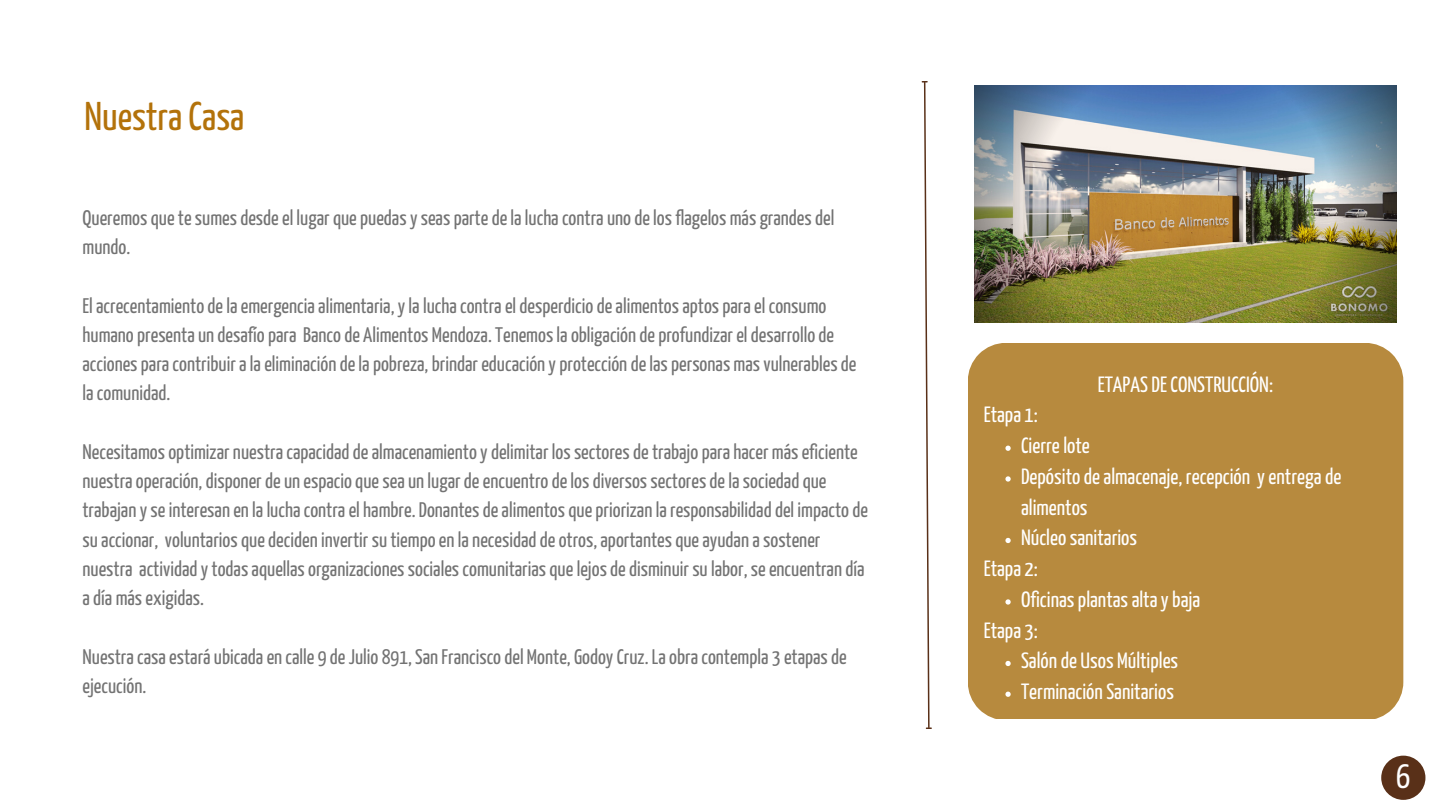
<style>
.page{position:relative;width:1440px;height:810px;background:#fff}
.page>*{position:absolute;margin:0;border:0;box-sizing:border-box;transform-origin:0 0}
.t1{font:40px "Yanone Kaffeesatz";color:#b3720a}
.t2{font:34px "Yanone Kaffeesatz";color:#fff}
.t3{font:22px/30.8px "Yanone Kaffeesatz";color:#fff}
.t4{font:21px/29.2px "Yanone Kaffeesatz";color:#737373}
</style>
<div class="page">
<svg style="left:922px;top:81px;width:10px;height:648px"></svg>
<img style="left:975px;top:86px;width:421px;height:237px">
<div style="left:1381px;top:756px;width:44px;height:44px;background:#593018;border-radius:50%"></div>
<div style="left:968px;top:343px;width:435px;height:376px;background:#b78a3e"></div>
<svg style="left:1005px;top:446px;width:6px;height:5px"></svg>
<svg style="left:1005px;top:476px;width:6px;height:6px"></svg>
<svg style="left:1005px;top:538px;width:6px;height:5px"></svg>
<svg style="left:1005px;top:599px;width:6px;height:6px"></svg>
<svg style="left:1005px;top:661px;width:6px;height:5px"></svg>
<svg style="left:1005px;top:692px;width:6px;height:5px"></svg>
<h1 class="t1" style="left:84px;top:101px;width:162px">Nuestra Casa</h1>
<p class="t4" style="left:83px;top:205px;width:753px">Queremos que te sumes desde el lugar que puedas y seas parte de la lucha contra uno de los flagelos más grandes del mundo.</p>
<p class="t4" style="left:83px;top:292px;width:775px">El acrecentamiento de la emergencia alimentaria, y la lucha contra el desperdicio de alimentos aptos para el consumo humano presenta un desafío para Banco de Alimentos Mendoza. Tenemos la obligación de profundizar el desarrollo de acciones para contribuir a la eliminación de la pobreza, brindar educación y protección de las personas mas vulnerables de la comunidad.</p>
<p class="t4" style="left:83px;top:439px;width:787px">Necesitamos optimizar nuestra capacidad de almacenamiento y delimitar los sectores de trabajo para hacer más eficiente nuestra operación, disponer de un espacio que sea un lugar de encuentro de los diversos sectores de la sociedad que trabajan y se interesan en la lucha contra el hambre. Donantes de alimentos que priorizan la responsabilidad del impacto de su accionar, voluntarios que deciden invertir su tiempo en la necesidad de otros, aportantes que ayudan a sostener nuestra actividad y todas aquellas organizaciones sociales comunitarias que lejos de disminuir su labor, se encuentran día a día más exigidas.</p>
<p class="t4" style="left:83px;top:643px;width:766px">Nuestra casa estará ubicada en calle 9 de Julio 891, San Francisco del Monte, Godoy Cruz. La obra contempla 3 etapas de ejecución.</p>
<p class="t3" style="left:984px;top:401px;width:56px">Etapa 1:</p>
<p class="t3" style="left:1098px;top:370px;width:177px">ETAPAS DE CONSTRUCCIÓN:</p>
<p class="t3" style="left:1021px;top:432px;width:322px">Cierre lote<br>Depósito de almacenaje, recepción y entrega de alimentos<br>Núcleo sanitarios</p>
<p class="t3" style="left:984px;top:555px;width:56px">Etapa 2:</p>
<p class="t3" style="left:1021px;top:586px;width:181px">Oficinas plantas alta y baja</p>
<p class="t3" style="left:984px;top:616px;width:56px">Etapa 3:</p>
<p class="t3" style="left:1021px;top:647px;width:159px">Salón de Usos Múltiples<br>Terminación Sanitarios</p>
<h2 class="t2" style="left:1396px;top:763px;width:16px">6</h2>
</div>
